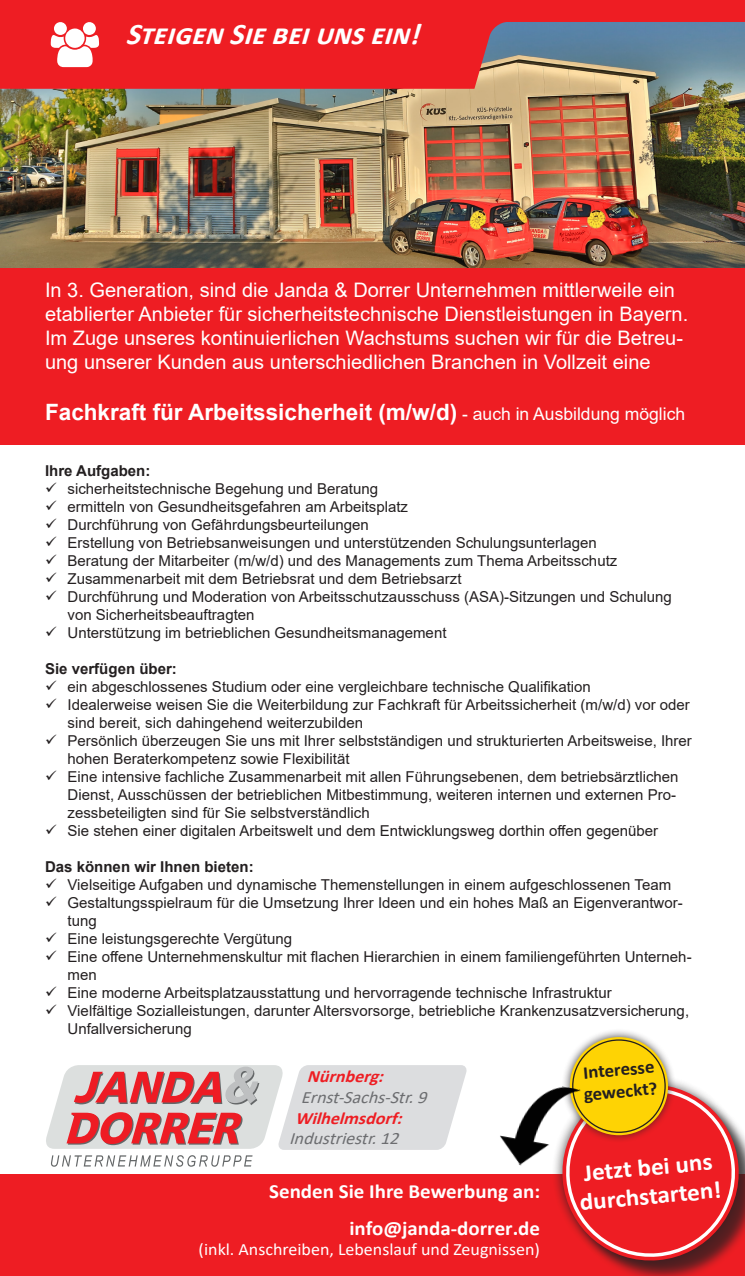
<style>
.page{position:relative;width:745px;height:1276px;background:#fff}
.page>*{position:absolute;margin:0;border:0;box-sizing:border-box;transform-origin:0 0}
.Einf__Abs{font:italic 700 30px "Calibri";color:#fff}
.Einf__Abs-2{font:700 24.12px "Calibri";color:#fff;scale:1.04 1}
.Einf__Abs-3{font:700 22.5px "Arial";color:#fff}
.Einf__Abs-4{font:700 20.12px "Calibri";color:#fff;scale:1.04 1}
.Einf__Abs-5{font:20px/24px "Arial";color:#fff}
.Einf__Abs-6{font:700 18.12px "Calibri";color:#231f20;scale:1.04 1}
.Einf__Abs-7{font:17.25px "Calibri";color:#fff;scale:1.04 1}
.Einf__Abs-8{font:italic 17.25px "Calibri";color:#6c6d70;scale:1.04 1}
.Einf__Abs-9{font:italic 700 17.25px "Calibri";color:#ee1d23;scale:1.04 1}
.t1{font:15px/18px "Arial";color:#231f20}
.t2{font:700 15px "Arial";color:#231f20}
.s1{font-weight:400;font-size:17.5px}
</style>
<div class="page">
<div style="left:0;top:265px;width:744px;height:179px;background:#ee1d23"></div>
<img style="left:0;top:89px;width:744px;height:179px">
<svg style="left:0;top:0;width:744px;height:89px;background:#cf3d43"></svg>
<svg style="left:65px;top:28px;width:20px;height:20px"></svg>
<svg style="left:51px;top:35px;width:48px;height:32px"></svg>
<div style="left:54px;top:22px;width:13px;height:13px;background:#fff;border-radius:50%"></div>
<div style="left:83px;top:22px;width:13px;height:13px;background:#fff;border-radius:50%"></div>
<svg style="left:46px;top:1065px;width:421px;height:101px"></svg>
<div style="left:0;top:1174px;width:744px;height:102px;background:#ee1d23"></div>
<svg style="left:555px;top:1134px;width:189px;height:142px"></svg>
<svg style="left:558px;top:1080px;width:184px;height:184px"></svg>
<div style="left:561px;top:1028px;width:114px;height:115px;background:#231f20;opacity:.75"></div>
<div style="left:569px;top:1037px;width:98px;height:98px;background:#fed304;border-radius:50%"></div>
<img style="left:500px;top:1076px;width:85px;height:98px">
<p class="Einf__Abs" style="left:125px;top:13px;width:306px">SteigenSiebeiunsein!</p>
<p class="Einf__Abs-5" style="left:45px;top:278px;width:644px">In 3. Generation, sind die Janda &amp; Dorrer Unternehmen mittlerweile ein etablierter Anbieter für sicherheitstechnische Dienstleistungen in Bayern.<br>Im Zuge unseres kontinuierlichen Wachstums suchen wir für die Betreu&shy;ung unserer Kunden aus unterschiedlichen Branchen in Vollzeit eine</p>
<p class="Einf__Abs-3" style="left:45px;top:396px;width:641px">Fachkraft für Arbeitssicherheit (m/w/d) <span class="s1">- auch in Ausbildung möglich</span></p>
<p class="t2" style="left:45px;top:460px;width:107px">Ihre Aufgaben:</p>
<p class="t1" style="left:68px;top:479px;width:312px">sicherheitstechnische Begehung und Beratung</p>
<p class="t1" style="left:68px;top:497px;width:342px">ermitteln von Gesundheitsgefahren am Arbeitsplatz</p>
<p class="t1" style="left:68px;top:515px;width:302px">Durchführung von Gefährdungsbeurteilungen</p>
<p class="t1" style="left:68px;top:533px;width:530px">Erstellung von Betriebsanweisungen und unterstützenden Schulungsunterlagen</p>
<p class="t1" style="left:68px;top:551px;width:551px">Beratung der Mitarbeiter (m/w/d) und des Managements zum Thema Arbeitsschutz</p>
<p class="t1" style="left:68px;top:569px;width:395px">Zusammenarbeit mit dem Betriebsrat und dem Betriebsarzt</p>
<p class="t1" style="left:68px;top:587px;width:605px">Durchführung und Moderation von Arbeitsschutzausschuss (ASA)-Sitzungen und Schulung von Sicherheitsbeauftragten</p>
<p class="t1" style="left:68px;top:623px;width:380px">Unterstützung im betrieblichen Gesundheitsmanagement</p>
<p class="t2" style="left:45px;top:658px;width:133px">Sie verfügen über:</p>
<p class="t1" style="left:68px;top:677px;width:524px">ein abgeschlossenes Studium oder eine vergleichbare technische Qualifikation</p>
<p class="t1" style="left:68px;top:695px;width:623px">Idealerweise weisen Sie die Weiterbildung zur Fachkraft für Arbeitssicherheit (m/w/d) vor oder sind bereit, sich dahingehend weiterzubilden</p>
<p class="t1" style="left:68px;top:731px;width:625px">Persönlich überzeugen Sie uns mit Ihrer selbstständigen und strukturierten Arbeitsweise, Ihrer hohen Beraterkompetenz sowie Flexibilität</p>
<p class="t1" style="left:68px;top:767px;width:612px">Eine intensive fachliche Zusammenarbeit mit allen Führungsebenen, dem betriebsärztlichen<br>Dienst, Ausschüssen der betrieblichen Mitbestimmung, weiteren internen und externen Pro&shy;zessbeteiligten sind für Sie selbstverständlich</p>
<p class="t1" style="left:68px;top:821px;width:591px">Sie stehen einer digitalen Arbeitswelt und dem Entwicklungsweg dorthin offen gegenüber</p>
<p class="t2" style="left:45px;top:856px;width:210px">Das können wir Ihnen bieten:</p>
<p class="t1" style="left:68px;top:875px;width:604px">Vielseitige Aufgaben und dynamische Themenstellungen in einem aufgeschlossenen Team</p>
<p class="t1" style="left:68px;top:893px;width:616px">Gestaltungsspielraum für die Umsetzung Ihrer Ideen und ein hohes Maß an Eigenverantwor&shy;tung</p>
<p class="t1" style="left:68px;top:929px;width:226px">Eine leistungsgerechte Vergütung</p>
<p class="t1" style="left:68px;top:947px;width:625px">Eine offene Unternehmenskultur mit flachen Hierarchien in einem familiengeführten Unterneh&shy;men</p>
<p class="t1" style="left:68px;top:983px;width:545px">Eine moderne Arbeitsplatzausstattung und hervorragende technische Infrastruktur</p>
<p class="t1" style="left:68px;top:1001px;width:622px">Vielfältige Sozialleistungen, darunter Altersvorsorge, betriebliche Krankenzusatzversicherung,<br>Unfallversicherung</p>
<p class="Einf__Abs-9" style="left:307px;top:1064px;width:81px">Nürnberg:</p>
<p class="Einf__Abs-8" style="left:301px;top:1085px;width:128px">Ernst-Sachs-Str.9</p>
<p class="Einf__Abs-9" style="left:295px;top:1105px;width:110px">Wilhelmsdorf:</p>
<p class="Einf__Abs-8" style="left:289px;top:1126px;width:113px">Industriestr.12</p>
<p class="Einf__Abs-2" style="left:582px;top:1155px;width:126px;rotate:-5deg">Jetzt bei uns</p>
<p class="Einf__Abs-2" style="left:578px;top:1185px;width:138px;rotate:-5deg">durchstarten!</p>
<p class="Einf__Abs-6" style="left:581px;top:1060px;width:70px;rotate:-5deg">Interesse</p>
<p class="Einf__Abs-6" style="left:582px;top:1081px;width:72px;rotate:-5deg">geweckt?</p>
<p class="Einf__Abs-4" style="left:269px;top:1177px;width:262px">Senden Sie Ihre Bewerbung an:</p>
<p class="Einf__Abs-4" style="left:349px;top:1213px;width:185px">info@janda-dorrer.de</p>
<p class="Einf__Abs-7" style="left:198px;top:1237px;width:329px">(inkl. Anschreiben, Lebenslauf und Zeugnissen)</p>
</div>
